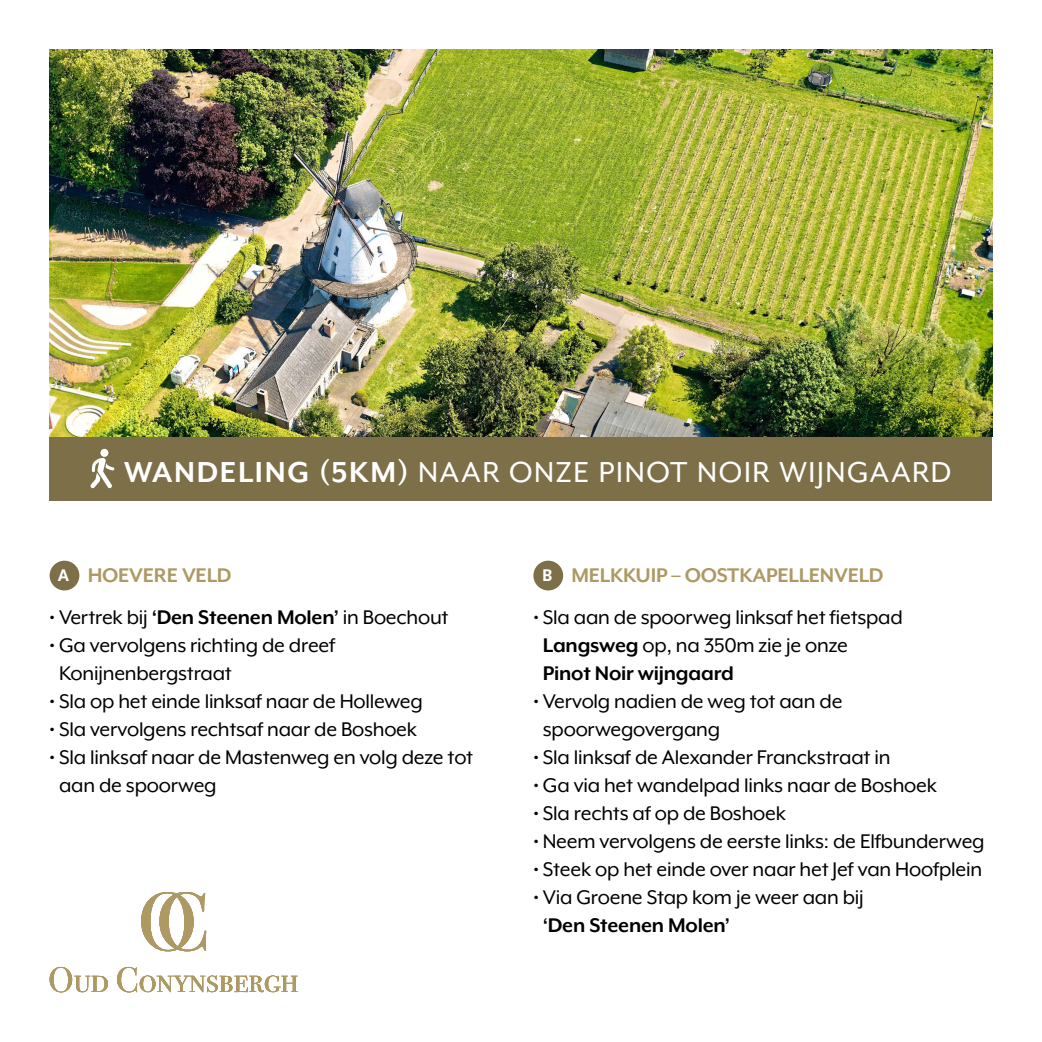
<style>
.page{position:relative;width:1042px;height:1042px;background:#fff}
.page>*{position:absolute;margin:0;border:0;box-sizing:border-box;transform-origin:0 0}
.t1{font:33.25px "Mr Eaves XL Mod OT";letter-spacing:.05em;color:#fff}
.t2{font:22.75px/28px "Mr Eaves XL Mod OT";letter-spacing:-.01em;color:#000}
.t3{font:700 22.75px "Mr Eaves XL Mod OT";letter-spacing:-.01em;color:#ad9963}
.t4{font:700 22.75px "Mr Eaves XL Mod OT";letter-spacing:-.01em;color:#000}
.s1{font-weight:700}
.s2{font-family:"Eau Douce Sans";font-size:17.5px;color:#fff}
</style>
<div class="page">
<div style="left:50px;top:561px;width:29px;height:29px;background:#7d7049;border-radius:50%"></div>
<div style="left:533px;top:561px;width:30px;height:29px;background:#7d7049;border-radius:50%"></div>
<div style="left:50px;top:437px;width:942px;height:64px;background:#7d7049"></div>
<svg style="left:90px;top:449px;width:24px;height:39px"></svg>
<svg style="left:50px;top:967px;width:58px;height:25px"></svg>
<svg style="left:117px;top:967px;width:181px;height:25px"></svg>
<svg style="left:141px;top:892px;width:65px;height:59px"></svg>
<img style="left:50px;top:50px;width:942px;height:387px">
<h1 class="t1" style="left:124px;top:454px;width:829px"><span class="s1">WANDELING (5KM)</span> NAAR ONZE PINOT NOIR WIJNGAARD</h1>
<p class="t3" style="left:58px;top:562px;width:175px"><span class="s2">A</span> HOEVERE VELD</p>
<p class="t2" style="left:50px;top:603px;width:400px">• Vertrek bij <span class="s1">‘Den Steenen Molen’</span> in Boechout</p>
<p class="t2" style="left:59px;top:631px;width:278px;text-indent:-9px">• Ga vervolgens richting de dreef<br>Konijnenbergstraat</p>
<p class="t2" style="left:50px;top:687px;width:375px">• Sla op het einde linksaf naar de Holleweg</p>
<p class="t2" style="left:50px;top:715px;width:369px">• Sla vervolgens rechtsaf naar de Boshoek</p>
<p class="t2" style="left:59px;top:743px;width:416px;text-indent:-9px">• Sla linksaf naar de Mastenweg en volg deze tot aan de spoorweg</p>
<p class="t3" style="left:542px;top:562px;width:343px"><span class="s2">B</span> MELKKUIP – OOSTKAPELLENVELD</p>
<p class="t2" style="left:543px;top:603px;width:361px;text-indent:-9px">• Sla aan de spoorweg linksaf het fietspad<br><span class="s1">Langsweg</span> op, na 350m zie je onze<br><span class="s1">Pinot Noir wijngaard</span></p>
<p class="t2" style="left:543px;top:687px;width:301px;text-indent:-9px">• Vervolg nadien de weg tot aan de spoorwegovergang</p>
<p class="t2" style="left:533px;top:743px;width:359px">• Sla linksaf de Alexander Franckstraat in</p>
<p class="t2" style="left:533px;top:771px;width:405px">• Ga via het wandelpad links naar de Boshoek</p>
<p class="t2" style="left:533px;top:799px;width:254px">• Sla rechts af op de Boshoek</p>
<p class="t2" style="left:533px;top:827px;width:453px">• Neem vervolgens de eerste links: de Elfbunderweg</p>
<p class="t2" style="left:533px;top:855px;width:450px">• Steek op het einde over naar het Jef van Hoofplein</p>
<p class="t2" style="left:533px;top:883px;width:332px">• Via Groene Stap kom je weer aan bij</p>
<p class="t4" style="left:543px;top:912px;width:189px">‘Den Steenen Molen’</p>
</div>
